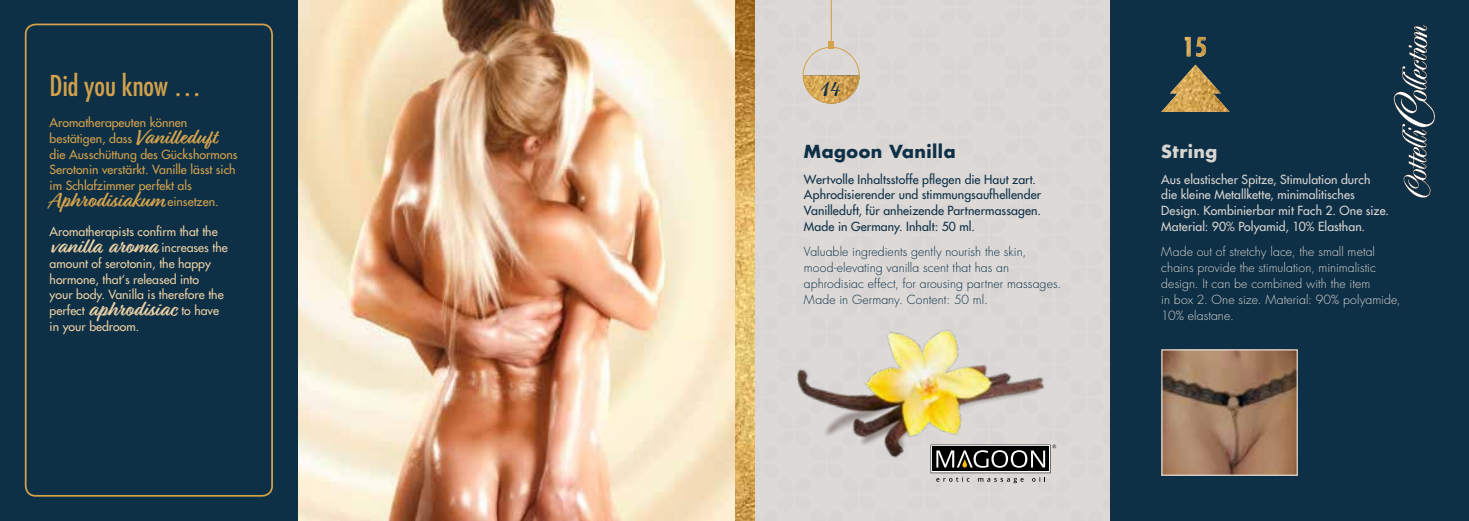
<style>
.page{position:relative;width:1469px;height:521px;background:#fff}
.page>*{position:absolute;margin:0;border:0;box-sizing:border-box;transform-origin:0 0}
.t1{font:condensed 28px "Futura LT";color:#d3a24b}
.t2{font:22.4px "Adage Script JF";color:#0e3046}
.t3{font:700 21.88px "Relation";color:#ead0a5}
.t4{font:700 21.88px "Relation";color:#d3a24b}
.t5{font:700 17.5px "Futura LT";letter-spacing:.03em;color:#0e3046}
.t6{font:700 17.5px "Futura LT";letter-spacing:.025em;color:#d9d5d3}
.t7{font:300 12.25px/15.8px "Futura LT";letter-spacing:.005em;color:#d9d5d3}
.t8{font:12.25px/15.8px "Futura LT";color:#ead0a5}
.t9{font:12.25px/15.8px "Futura LT";letter-spacing:.01em;color:#0e3046}
.t10{font:300 12.25px/15.8px "Futura LT";letter-spacing:.005em;color:#0e3046}
.t11{font:12.25px/15.8px "Futura LT";letter-spacing:.005em;color:#d9d5d3}
.t12{font:12.25px/15.8px "Futura LT";color:#d3a24b}
.s1{font-family:"Relation";font-weight:700;font-size:21.88px}
.s2{font-family:"Futura LT";font-weight:400;font-size:12.25px}
</style>
<div class="page">
<div style="left:0;top:0;width:1468px;height:521px;background:#dcd9d7"></div>
<div style="left:1110px;top:0;width:358px;height:521px;background:#0e3046"></div>
<img style="left:298px;top:0;width:456px;height:521px">
<div style="left:0;top:0;width:298px;height:521px;background:#0e3046"></div>
<img style="left:1163px;top:351px;width:132px;height:123px">
<div style="left:1161px;top:349px;width:136px;height:127px;border:1px solid #d9d5d3"></div>
<img style="left:797px;top:329px;width:260px;height:155px">
<div style="left:25px;top:24px;width:248px;height:473px;border:2px solid #d3a24b;border-radius:10px"></div>
<img style="left:804px;top:75px;width:55px;height:29px">
<svg style="left:828px;top:42px;width:6px;height:5px"></svg>
<hr style="left:830px;top:0;width:2px;height:46px;background:#d3a24b">
<div style="left:802px;top:47px;width:57px;height:57px;border:1px solid #d3a24b;border-radius:50%"></div>
<img style="left:1161px;top:65px;width:68px;height:47px">
<img style="left:1184px;top:37px;width:22px;height:20px">
<svg style="left:1393px;top:25px;width:42px;height:173px"></svg>
<svg style="left:930px;top:444px;width:126px;height:39px"></svg>
<h1 class="t1" style="left:50px;top:69px;width:153px">Did you know …</h1>
<p class="t12" style="left:50px;top:115px;width:189px">Aromatherapeuten können bestätigen, dass <span class="s1">Vanilleduft<br></span>die Ausschüttung des Gückshormons<br>Serotonin verstärkt. Vanille lässt sich im Schlafzimmer perfekt als</p>
<h3 class="t4" style="left:50px;top:187px;width:170px">Aphrodisiakum <span class="s2">einsetzen.</span></h3>
<p class="t8" style="left:50px;top:224px;width:169px">Aromatherapists confirm that the</p>
<h3 class="t3" style="left:50px;top:233px;width:180px">vanilla aroma <span class="s2">increases the</span></h3>
<p class="t8" style="left:50px;top:255px;width:175px">amount of serotonin, the happy hormone, that‘s released into your body. Vanilla is therefore the perfect <span class="s1">aphrodisiac</span> to have in your bedroom.</p>
<h2 class="t2" style="left:820px;top:73px;width:22px">14</h2>
<h3 class="t5" style="left:804px;top:140px;width:153px">Magoon Vanilla</h3>
<p class="t9" style="left:804px;top:171px;width:239px">Wertvolle Inhaltsstoffe pflegen die Haut zart.<br>Aphrodisierender und stimmungsaufhellender Vanilleduft, für anheizende Partnermassagen.<br>Made in Germany. Inhalt: 50 ml.</p>
<p class="t10" style="left:804px;top:244px;width:259px">Valuable ingredients gently nourish the skin, mood-elevating vanilla scent that has an aphrodisiac effect, for arousing partner massages.<br>Made in Germany. Content: 50 ml.</p>
<h3 class="t6" style="left:1161px;top:140px;width:58px">String</h3>
<p class="t11" style="left:1161px;top:171px;width:229px">Aus elastischer Spitze, Stimulation durch die kleine Metallkette, minimalitisches Design. Kombinierbar mit Fach 2. One size.<br>Material: 90% Polyamid, 10% Elasthan.</p>
<p class="t7" style="left:1161px;top:244px;width:241px">Made out of stretchy lace, the small metal chains provide the stimulation, minimalistic design. It can be combined with the item<br>in box 2. One size. Material: 90% polyamide, 10% elastane.</p>
</div>
